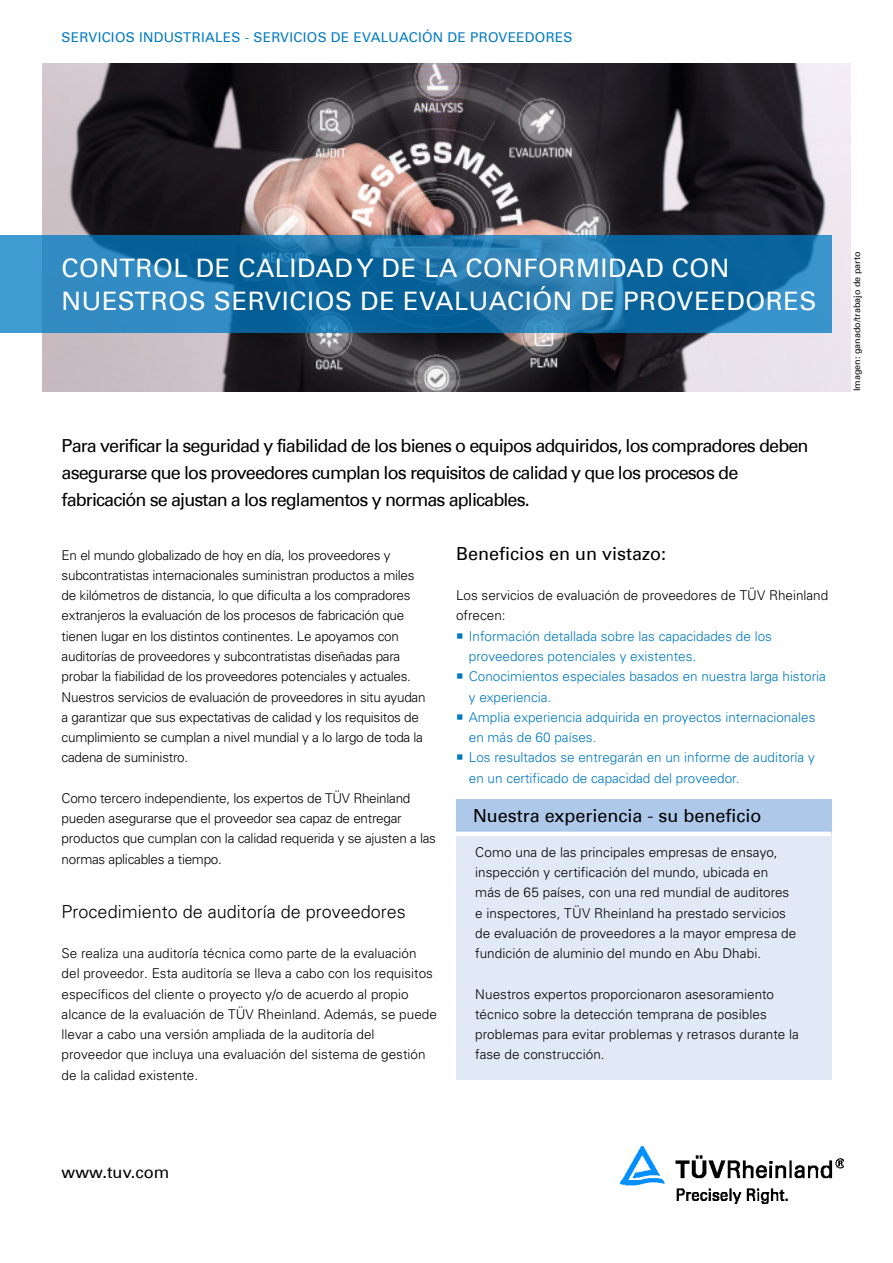
<style>
.page{position:relative;width:893px;height:1263px;background:#fff}
.page>*{position:absolute;margin:0;border:0;box-sizing:border-box;transform-origin:0 0}
.t1{font:25.5px/33.8px "Univers Com 55 Roman";letter-spacing:.02em;color:#fff}
.t2{font:18px/27px "Univers Com 55 Roman";letter-spacing:-.05em;color:#000}
.t3{font:18px "Univers Com 55 Roman";color:#000}
.t4{font:300 18px "Univers";color:#000}
.t5{font:16.5px "Univers Com 55 Roman";color:#000}
.t6{font:300 13.5px/20.2px "Univers";letter-spacing:-.005em;color:#000}
.t7{font:300 13.5px/20.2px "Univers";color:#0079c1}
.t8{font:13.5px "Univers Com 55 Roman";letter-spacing:.02em;color:#007ac2}
.t9{font:9px "Univers Com 55 Roman";color:#000}
</style>
<div class="page">
<img style="left:620px;top:1146px;width:224px;height:57px">
<img style="left:43px;top:64px;width:807px;height:327px">
<svg style="left:0;top:235px;width:831px;height:98px;background:#1e76ac"></svg>
<div style="left:456px;top:800px;width:375px;height:34px;background:#adc8e9"></div>
<div style="left:456px;top:834px;width:375px;height:245px;background:#e1e9f6"></div>
<hr style="left:456px;top:832px;width:375px;height:4px;background:#fff">
<p class="t8" style="left:62px;top:29px;width:512px">SERVICIOS INDUSTRIALES - SERVICIOS DE EVALUACIÓN DE PROVEEDORES</p>
<h1 class="t1" style="left:62px;top:251px;width:756px">CONTROL DE CALIDAD Y DE LA CONFORMIDAD CON<br>NUESTROS SERVICIOS DE EVALUACIÓN DE PROVEEDORES</h1>
<p class="t2" style="left:62px;top:432px;width:748px">Para verificar la seguridad y fiabilidad de los bienes o equipos adquiridos, los compradores deben asegurarse que los proveedores cumplan los requisitos de calidad y que los procesos de fabricación se ajustan a los reglamentos y normas aplicables.</p>
<p class="t6" style="left:62px;top:545px;width:365px">En el mundo globalizado de hoy en día, los proveedores y subcontratistas internacionales suministran productos a miles de kilómetros de distancia, lo que dificulta a los compradores extranjeros la evaluación de los procesos de fabricación que tienen lugar en los distintos continentes. Le apoyamos con auditorías de proveedores y subcontratistas diseñadas para probar la fiabilidad de los proveedores potenciales y actuales.<br>Nuestros servicios de evaluación de proveedores in situ ayudan a garantizar que sus expectativas de calidad y los requisitos de cumplimiento se cumplan a nivel mundial y a lo largo de toda la cadena de suministro.</p>
<p class="t6" style="left:62px;top:788px;width:376px">Como tercero independiente, los expertos de TÜV Rheinland pueden asegurarse que el proveedor sea capaz de entregar productos que cumplan con la calidad requerida y se ajusten a las normas aplicables a tiempo.</p>
<h2 class="t4" style="left:62px;top:900px;width:346px">Procedimiento de auditoría de proveedores</h2>
<p class="t6" style="left:62px;top:943px;width:377px">Se realiza una auditoría técnica como parte de la evaluación del proveedor. Esta auditoría se lleva a cabo con los requisitos específicos del cliente o proyecto y/o de acuerdo al propio alcance de la evaluación de TÜV Rheinland. Además, se puede llevar a cabo una versión ampliada de la auditoría del proveedor que incluya una evaluación del sistema de gestión de la calidad existente.</p>
<h2 class="t3" style="left:456px;top:542px;width:211px">Beneficios en un vistazo:</h2>
<p class="t6" style="left:456px;top:585px;width:374px">Los servicios de evaluación de proveedores de TÜV Rheinland ofrecen:</p>
<p class="t7" style="left:469px;top:626px;width:359px">Información detallada sobre las capacidades de los proveedores potenciales y existentes.<br>Conocimientos especiales basados en nuestra larga historia y experiencia.<br>Amplia experiencia adquirida en proyectos internacionales en más de 60 países.<br>Los resultados se entregarán en un informe de auditoría y en un certificado de capacidad del proveedor.</p>
<h2 class="t3" style="left:473px;top:805px;width:290px">Nuestra experiencia - su beneficio</h2>
<p class="t6" style="left:475px;top:842px;width:323px">Como una de las principales empresas de ensayo, inspección y certificación del mundo, ubicada en más de 65 países, con una red mundial de auditores e inspectores, TÜV Rheinland ha prestado servicios de evaluación de proveedores a la mayor empresa de fundición de aluminio del mundo en Abu Dhabi.</p>
<p class="t6" style="left:475px;top:984px;width:325px">Nuestros expertos proporcionaron asesoramiento técnico sobre la detección temprana de posibles problemas para evitar problemas y retrasos durante la fase de construcción.</p>
<p class="t9" style="left:851px;top:391px;width:141px;rotate:-90deg">Imagen: ganado/trabajo de parto</p>
<p class="t5" style="left:62px;top:1162px;width:109px">www.tuv.com</p>
</div>
